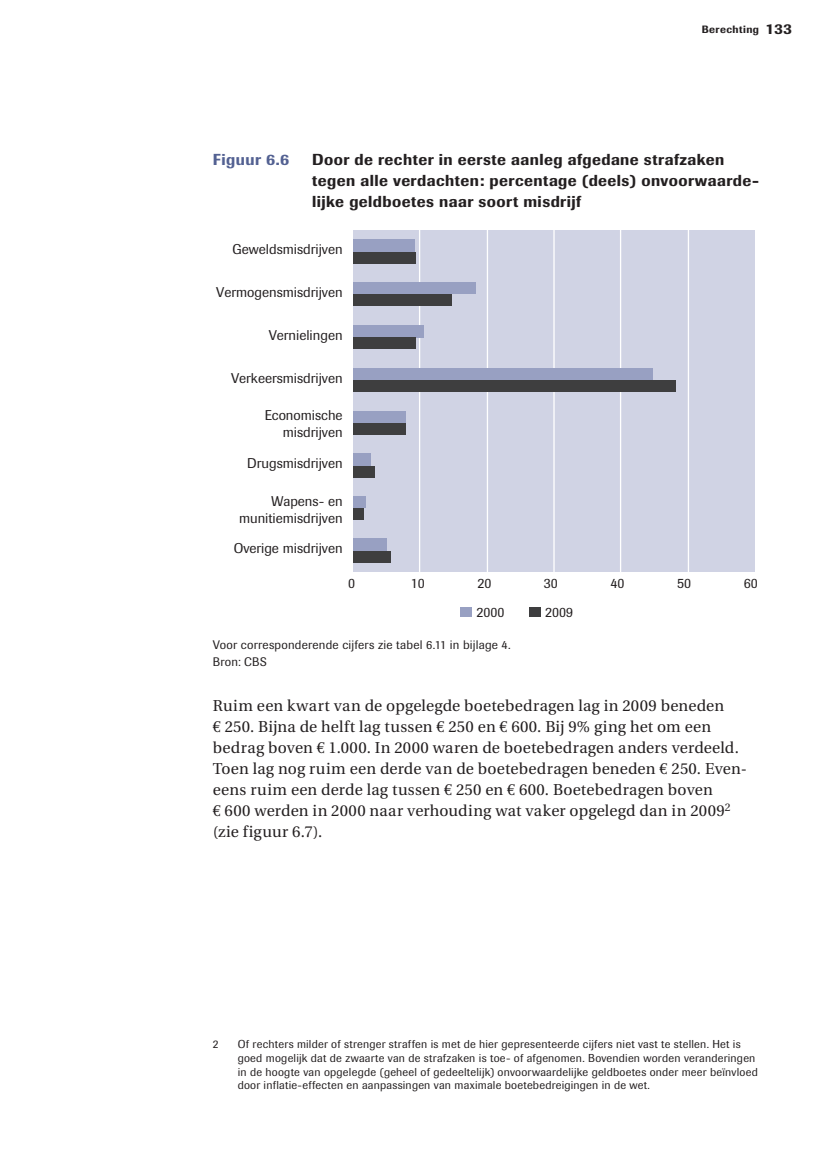
<style>
.page{position:relative;width:823px;height:1170px;background:#fff}
.page>*{position:absolute;margin:0;border:0;box-sizing:border-box;transform-origin:0 0}
.t1{font:15.75px/21px "Utopia";letter-spacing:.015em;color:#231f20}
.t2{font:500 15.75px/21px "Imago";letter-spacing:.03em;color:#231f20}
.t3{font:500 15.75px "Imago";letter-spacing:.025em;color:#536192}
.t4{font:14px/16.8px "Supersonic TBSK";color:#231f20;text-align:right}
.t5{font:12.25px/17.5px "Supersonic BSK";letter-spacing:.015em;color:#231f20}
.t6{font:11.38px/13.7px "Supersonic BSK";letter-spacing:.02em;color:#231f20}
.t7{font:500 10.5px "Imago";letter-spacing:.04em;color:#231f20}
.s1{font-size:14.88px}
.s2{font-family:"Euro Serif"}
</style>
<div class="page">
<div style="left:460px;top:607px;width:12px;height:10px;background:#98a0c2"></div>
<div style="left:529px;top:607px;width:11px;height:10px;background:#3e3e3f"></div>
<div style="left:353px;top:230px;width:401px;height:342px;background:#d0d3e4"></div>
<hr style="left:419px;top:230px;width:1px;height:342px;background:#fff">
<hr style="left:486px;top:230px;width:2px;height:342px;background:#fff">
<hr style="left:553px;top:230px;width:1px;height:342px;background:#fff">
<hr style="left:619px;top:230px;width:2px;height:342px;background:#fff">
<hr style="left:687px;top:230px;width:2px;height:342px;background:#fff">
<div style="left:353px;top:239px;width:61px;height:13px;background:#98a0c2"></div>
<div style="left:353px;top:282px;width:123px;height:12px;background:#98a0c2"></div>
<div style="left:353px;top:324px;width:70px;height:13px;background:#98a0c2"></div>
<div style="left:353px;top:368px;width:299px;height:12px;background:#98a0c2"></div>
<div style="left:353px;top:411px;width:52px;height:11px;background:#98a0c2"></div>
<div style="left:353px;top:453px;width:18px;height:13px;background:#98a0c2"></div>
<div style="left:353px;top:496px;width:13px;height:12px;background:#98a0c2"></div>
<div style="left:353px;top:538px;width:33px;height:13px;background:#98a0c2"></div>
<div style="left:353px;top:252px;width:62px;height:12px;background:#3e3e3f"></div>
<div style="left:353px;top:294px;width:98px;height:12px;background:#3e3e3f"></div>
<div style="left:353px;top:337px;width:62px;height:12px;background:#3e3e3f"></div>
<div style="left:353px;top:380px;width:322px;height:12px;background:#3e3e3f"></div>
<div style="left:353px;top:422px;width:52px;height:12px;background:#3e3e3f"></div>
<div style="left:353px;top:466px;width:21px;height:11px;background:#3e3e3f"></div>
<div style="left:353px;top:508px;width:10px;height:12px;background:#3e3e3f"></div>
<div style="left:353px;top:551px;width:37px;height:12px;background:#3e3e3f"></div>
<p class="t7" style="left:701px;top:23px;width:92px">Berechting <span class="s1">133</span></p>
<p class="t3" style="left:213px;top:149px;width:78px">Figuur 6.6</p>
<p class="t2" style="left:312px;top:148px;width:448px">Door de rechter in eerste aanleg afgedane strafzaken tegen alle verdachten: percentage (deels) onvoorwaarde&shy;lijke geldboetes naar soort misdrijf</p>
<p class="t4" style="left:232px;top:240px;width:111px">Geweldsmisdrijven</p>
<p class="t4" style="left:216px;top:283px;width:128px">Vermogensmisdrijven</p>
<p class="t4" style="left:269px;top:326px;width:75px">Vernielingen</p>
<p class="t4" style="left:231px;top:369px;width:113px">Verkeersmisdrijven</p>
<p class="t4" style="left:264px;top:407px;width:79px">Economische misdrijven</p>
<p class="t4" style="left:247px;top:455px;width:97px">Drugsmisdrijven</p>
<p class="t4" style="left:239px;top:492px;width:105px">Wapens- en munitiemisdrijven</p>
<p class="t4" style="left:234px;top:540px;width:110px">Overige misdrijven</p>
<p class="t4" style="left:348px;top:575px;width:8px">0</p>
<p class="t4" style="left:410px;top:575px;width:15px">10</p>
<p class="t4" style="left:477px;top:575px;width:15px">20</p>
<p class="t4" style="left:544px;top:575px;width:15px">30</p>
<p class="t4" style="left:610px;top:575px;width:15px">40</p>
<p class="t4" style="left:677px;top:575px;width:15px">50</p>
<p class="t4" style="left:743px;top:575px;width:15px">60</p>
<p class="t4" style="left:476px;top:603px;width:29px">2000</p>
<p class="t4" style="left:545px;top:603px;width:29px">2009</p>
<p class="t5" style="left:213px;top:636px;width:299px">Voor corresponderende cijfers zie tabel 6.11 in bijlage 4.<br>Bron: CBS</p>
<p class="t1" style="left:213px;top:695px;width:535px">Ruim een kwart van de opgelegde boetebedragen lag in 2009 beneden<br><span class="s2">€</span> 250. Bijna de helft lag tussen <span class="s2">€</span> 250 en <span class="s2">€</span> 600. Bij 9% ging het om een bedrag boven <span class="s2">€</span> 1.000. In 2000 waren de boetebedragen anders verdeeld.<br>Toen lag nog ruim een derde van de boetebedragen beneden <span class="s2">€</span> 250. Even&shy;eens ruim een derde lag tussen <span class="s2">€</span> 250 en <span class="s2">€</span> 600. Boetebedragen boven<br><span class="s2">€</span> 600 werden in 2000 naar verhouding wat vaker opgelegd dan in 2009<sup>2 </sup>(zie figuur 6.7).</p>
<p class="t6" style="left:213px;top:1037px;width:7px">2</p>
<p class="t6" style="left:238px;top:1037px;width:521px">Of rechters milder of strenger straffen is met de hier gepresenteerde cijfers niet vast te stellen. Het is goed mogelijk dat de zwaarte van de strafzaken is toe- of afgenomen. Bovendien worden veranderingen in de hoogte van opgelegde (geheel of gedeeltelijk) onvoorwaardelijke geldboetes onder meer beïnvloed door inflatie-effecten en aanpassingen van maximale boetebedreigingen in de wet.</p>
</div>
